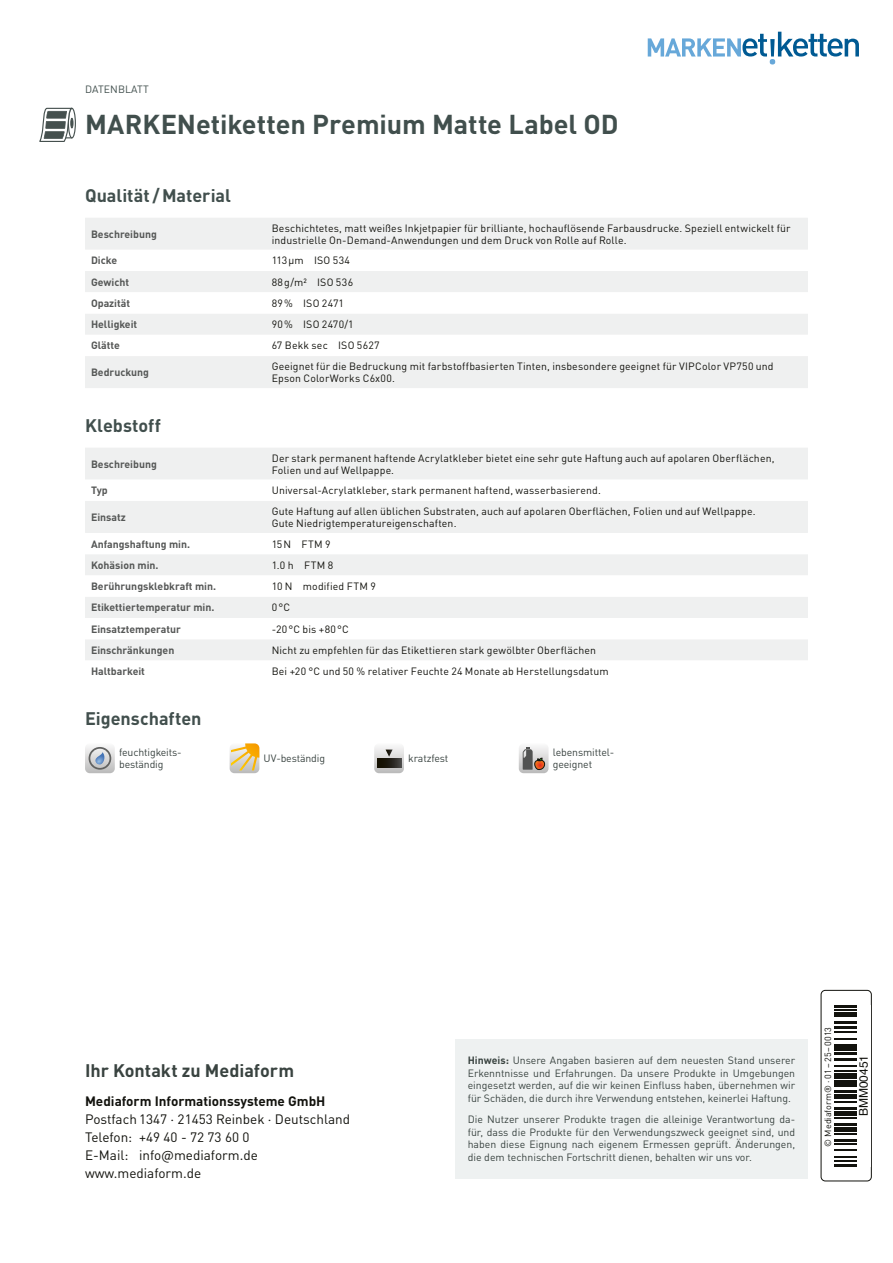
<style>
.page{position:relative;width:893px;height:1263px;background:#fff}
.page>*{position:absolute;margin:0;border:0;box-sizing:border-box;transform-origin:0 0}
.t1{font:700 27px "DINOT";letter-spacing:-.005em;color:#414f4d}
.t2{font:700 18px "DINOT";color:#414f4d}
.t3{font:700 18px "DINOT";color:#394340}
.t4{font:13.5px/18px "DINOT";color:#12120d}
.t5{font:700 13.5px "DINOT";color:#12120d}
.t6{font:12px "Helvetica";color:#12120d}
.t7{font:10.5px/12px "DINOT";letter-spacing:.01em;color:#12120d}
.t8{font:10.5px/12.6px "DINOT";color:#394340}
.t9{font:700 10.5px "DINOT";color:#555756}
.t10{font:10.5px "DINOT";letter-spacing:.01em;color:#414f4d}
.t11{font:9px "DINOT";color:#12120d}
.s1{font-weight:700}
</style>
<div class="page">
<svg style="left:68px;top:108px;width:7px;height:30px"></svg>
<div style="left:68px;top:108px;width:8px;height:30px;border:1px solid #45504e;border-radius:50%"></div>
<svg style="left:39px;top:107px;width:34px;height:35px"></svg>
<div style="left:85px;top:218px;width:723px;height:170px;background:#eff0f0"></div>
<svg style="left:85px;top:250px;width:723px;height:106px"></svg>
<div style="left:85px;top:448px;width:723px;height:31px;background:#eff0f0"></div>
<svg style="left:85px;top:501px;width:723px;height:159px;fill:#eff0f0"></svg>
<svg style="left:85px;top:746px;width:30px;height:27px"></svg>
<svg style="left:230px;top:743px;width:29px;height:30px"></svg>
<svg style="left:374px;top:746px;width:30px;height:27px"></svg>
<svg style="left:377px;top:758px;width:24px;height:3px"></svg>
<svg style="left:377px;top:763px;width:24px;height:4px"></svg>
<svg style="left:519px;top:746px;width:30px;height:27px"></svg>
<div style="left:821px;top:990px;width:51px;height:191px;border:1px solid #12120d;border-radius:4px"></div>
<hr style="left:834px;top:1163px;width:23px;height:3px;background:#12120d">
<svg style="left:834px;top:1161px;width:23px;height:1px"></svg>
<hr style="left:834px;top:1156px;width:23px;height:2px;background:#12120d">
<svg style="left:834px;top:1149px;width:23px;height:1px"></svg>
<hr style="left:834px;top:1143px;width:23px;height:2px;background:#12120d">
<hr style="left:834px;top:1139px;width:23px;height:3px;background:#12120d">
<hr style="left:834px;top:1133px;width:23px;height:2px;background:#12120d">
<div style="left:834px;top:1127px;width:23px;height:5px;background:#12120d"></div>
<hr style="left:834px;top:1123px;width:23px;height:3px;background:#12120d">
<hr style="left:834px;top:1117px;width:23px;height:2px;background:#12120d">
<div style="left:834px;top:1111px;width:23px;height:5px;background:#12120d"></div>
<hr style="left:834px;top:1107px;width:23px;height:3px;background:#12120d">
<hr style="left:834px;top:1101px;width:23px;height:2px;background:#12120d">
<div style="left:834px;top:1094px;width:23px;height:5px;background:#12120d"></div>
<hr style="left:834px;top:1090px;width:23px;height:3px;background:#12120d">
<svg style="left:834px;top:1086px;width:23px;height:1px"></svg>
<hr style="left:834px;top:1080px;width:23px;height:4px;background:#12120d">
<div style="left:834px;top:1073px;width:23px;height:5px;background:#12120d"></div>
<svg style="left:834px;top:1070px;width:23px;height:1px"></svg>
<hr style="left:834px;top:1065px;width:23px;height:2px;background:#12120d">
<hr style="left:834px;top:1058px;width:23px;height:3px;background:#12120d">
<hr style="left:834px;top:1052px;width:23px;height:3px;background:#12120d">
<hr style="left:834px;top:1047px;width:23px;height:4px;background:#12120d">
<svg style="left:834px;top:1038px;width:23px;height:7px"></svg>
<svg style="left:834px;top:1031px;width:23px;height:1px"></svg>
<hr style="left:834px;top:1026px;width:23px;height:3px;background:#12120d">
<hr style="left:834px;top:1021px;width:23px;height:2px;background:#12120d">
<hr style="left:834px;top:1012px;width:23px;height:4px;background:#12120d">
<hr style="left:834px;top:1009px;width:23px;height:2px;background:#12120d">
<hr style="left:834px;top:1005px;width:23px;height:3px;background:#12120d">
<div style="left:455px;top:1039px;width:353px;height:139px;background:#eef1f1"></div>
<svg style="left:648px;top:32px;width:211px;height:32px"></svg>
<p class="t10" style="left:85px;top:83px;width:65px">DATENBLATT</p>
<h1 class="t1" style="left:85px;top:106px;width:535px">MARKENetiketten Premium Matte Label OD</h1>
<h2 class="t2" style="left:85px;top:183px;width:147px">Qualität / Material</h2>
<p class="t9" style="left:91px;top:227px;width:67px">Beschreibung</p>
<p class="t7" style="left:272px;top:222px;width:520px">Beschichtetes, matt weißes Inkjetpapier für brilliante, hochauflösende Farbausdrucke. Speziell entwickelt für industrielle On-Demand-Anwendungen und dem Druck von Rolle auf Rolle.</p>
<p class="t9" style="left:91px;top:254px;width:28px">Dicke</p>
<p class="t7" style="left:272px;top:254px;width:80px">113µm ISO 534</p>
<p class="t9" style="left:91px;top:275px;width:40px">Gewicht</p>
<p class="t7" style="left:272px;top:276px;width:83px">88g/m² ISO 536</p>
<p class="t9" style="left:91px;top:296px;width:41px">Opazität</p>
<p class="t7" style="left:272px;top:297px;width:74px">89% ISO 2471</p>
<p class="t9" style="left:91px;top:318px;width:48px">Helligkeit</p>
<p class="t7" style="left:272px;top:318px;width:83px">90% ISO 2470/1</p>
<p class="t9" style="left:91px;top:339px;width:30px">Glätte</p>
<p class="t7" style="left:272px;top:339px;width:109px">67 Bekk sec ISO 5627</p>
<p class="t9" style="left:91px;top:365px;width:60px">Bedruckung</p>
<p class="t7" style="left:272px;top:360px;width:503px">Geeignet für die Bedruckung mit farbstoffbasierten Tinten, insbesondere geeignet für VIPColor VP750 und<br>Epson ColorWorks C6x00.</p>
<h2 class="t2" style="left:85px;top:413px;width:77px">Klebstoff</h2>
<p class="t9" style="left:91px;top:457px;width:67px">Beschreibung</p>
<p class="t7" style="left:272px;top:452px;width:504px">Der stark permanent haftende Acrylatkleber bietet eine sehr gute Haftung auch auf apolaren Oberflächen,<br>Folien und auf Wellpappe.</p>
<p class="t9" style="left:91px;top:484px;width:18px">Typ</p>
<p class="t7" style="left:272px;top:484px;width:331px">Universal-Acrylatkleber, stark permanent haftend, wasserbasierend.</p>
<p class="t9" style="left:91px;top:510px;width:36px">Einsatz</p>
<p class="t7" style="left:272px;top:505px;width:485px">Gute Haftung auf allen üblichen Substraten, auch auf apolaren Oberflächen, Folien und auf Wellpappe.<br>Gute Niedrigtemperatureigenschaften.</p>
<p class="t9" style="left:91px;top:537px;width:101px">Anfangshaftung min.</p>
<p class="t7" style="left:272px;top:538px;width:60px">15N FTM 9</p>
<p class="t9" style="left:91px;top:558px;width:69px">Kohäsion min.</p>
<p class="t7" style="left:272px;top:559px;width:63px">1.0 h FTM 8</p>
<p class="t9" style="left:91px;top:579px;width:127px">Berührungsklebkraft min.</p>
<p class="t7" style="left:272px;top:580px;width:106px">10 N modified FTM 9</p>
<p class="t9" style="left:91px;top:601px;width:125px">Etikettiertemperatur min.</p>
<p class="t7" style="left:272px;top:601px;width:20px">0°C</p>
<p class="t9" style="left:91px;top:622px;width:91px">Einsatztemperatur</p>
<p class="t7" style="left:272px;top:623px;width:79px">-20°C bis +80°C</p>
<p class="t9" style="left:91px;top:643px;width:85px">Einschränkungen</p>
<p class="t7" style="left:272px;top:644px;width:326px">Nicht zu empfehlen für das Etikettieren stark gewölbter Oberflächen</p>
<p class="t9" style="left:91px;top:664px;width:55px">Haltbarkeit</p>
<p class="t7" style="left:272px;top:665px;width:338px">Bei +20 °C und 50 % relativer Feuchte 24 Monate ab Herstellungsdatum</p>
<h2 class="t2" style="left:85px;top:707px;width:118px">Eigenschaften</h2>
<p class="t8" style="left:119px;top:746px;width:64px;line-height:12px">feuchtigkeits&shy;beständig</p>
<p class="t8" style="left:264px;top:752px;width:63px">UV-beständig</p>
<p class="t8" style="left:408px;top:752px;width:42px">kratzfest</p>
<p class="t8" style="left:553px;top:746px;width:63px;line-height:12px">lebensmittel&shy;geeignet</p>
<h2 class="t3" style="left:85px;top:1058px;width:211px">Ihr Kontakt zu Mediaform</h2>
<p class="t5" style="left:85px;top:1092px;width:242px">Mediaform Informationssysteme GmbH</p>
<p class="t4" style="left:85px;top:1110px;width:267px">Postfach 1347 · 21453 Reinbek · Deutschland<br>Telefon: +49 40 - 72 73 60 0<br>E-Mail: info@mediaform.de www.mediaform.de</p>
<p class="t8" style="left:468px;top:1054px;width:329px;text-align:justify"><span class="s1">Hinweis:</span> Unsere Angaben basieren auf dem neuesten Stand unserer Erkenntnisse und Erfahrungen. Da unsere Produkte in Umgebungen eingesetzt werden, auf die wir keinen Einfluss haben, übernehmen wir für Schäden, die durch ihre Verwendung entstehen, keinerlei Haftung.</p>
<p class="t8" style="left:468px;top:1113px;width:329px;text-align:justify">Die Nutzer unserer Produkte tragen die alleinige Verantwortung da&shy;für, dass die Produkte für den Verwendungszweck geeignet sind, und haben diese Eignung nach eigenem Ermessen geprüft. Änderungen, die dem technischen Fortschritt dienen, behalten wir uns vor.</p>
<p class="t11" style="left:822px;top:1147px;width:121px;rotate:-90deg">© Mediaform® · 01 – 25 – 0013</p>
<p class="t6" style="left:854px;top:1116px;width:63px;rotate:-90deg">BMM00451</p>
</div>
